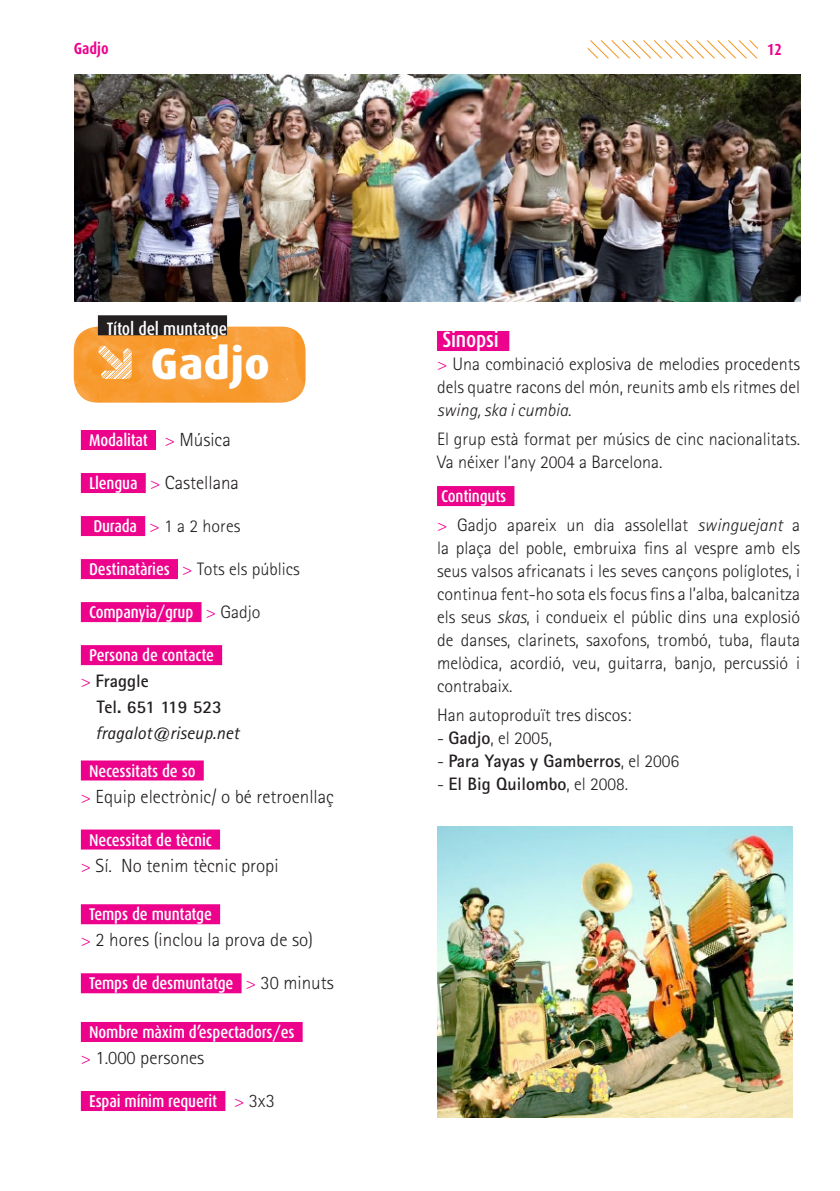
<style>
.page{position:relative;width:840px;height:1191px;background:#fff}
.page>*{position:absolute;margin:0;border:0;box-sizing:border-box;transform-origin:0 0}
.t1{font:800 44px "Dax";letter-spacing:.01em;color:#fff}
.t2{font:500 22px "Dax Condensed";letter-spacing:-.01em;color:#fff}
.t3{font:300 19px "Rotis Sans Serif";color:#231f20}
.t4{font:300 18px/23px "Rotis Sans Serif";color:#231f20;text-align:justify}
.t5{font:700 18px/26px "Rotis Sans Serif";color:#231f20}
.t6{font:italic 18px "Rotis Sans Serif";color:#231f20}
.t7{font:500 18px "Dax Condensed";letter-spacing:-.01em;color:#fff}
.t8{font:500 17px "Dax Condensed";letter-spacing:-.01em;color:#fff}
.t9{font:700 16px "Dax Condensed";color:#ed028c}
.s1{font-family:"Rotis Sans Serif";font-weight:300;font-size:18px;color:#ed028c}
.s2{font-family:"Rotis Sans Serif";font-weight:300;font-size:19px;color:#231f20}
.s3{font-family:"Dax Condensed";font-weight:500;font-size:17px;color:#fff}
.s4{font-size:18px;color:#ed028c}
.s5{color:#ed028c}
.s6{font-family:"Rotis Sans Serif";font-weight:300;font-size:18px;color:#231f20}
.s7{font-weight:300;color:#ed028c}
.s8{font-style:italic}
.s9{font-weight:700}
.s10{font-weight:300}
</style>
<div class="page">
<img style="left:74px;top:74px;width:725px;height:227px">
<img style="left:437px;top:827px;width:354px;height:290px">
<div style="left:81px;top:430px;width:75px;height:20px;background:#ed028c"></div>
<div style="left:81px;top:473px;width:65px;height:20px;background:#ed028c"></div>
<div style="left:81px;top:516px;width:64px;height:20px;background:#ed028c"></div>
<div style="left:81px;top:559px;width:97px;height:20px;background:#ed028c"></div>
<div style="left:81px;top:602px;width:120px;height:20px;background:#ed028c"></div>
<div style="left:81px;top:645px;width:141px;height:20px;background:#ed028c"></div>
<div style="left:81px;top:760px;width:123px;height:20px;background:#ed028c"></div>
<div style="left:81px;top:829px;width:139px;height:20px;background:#ed028c"></div>
<div style="left:81px;top:904px;width:139px;height:20px;background:#ed028c"></div>
<div style="left:81px;top:973px;width:160px;height:20px;background:#ed028c"></div>
<div style="left:81px;top:1022px;width:221px;height:20px;background:#ed028c"></div>
<div style="left:81px;top:1091px;width:144px;height:20px;background:#ed028c"></div>
<img style="left:74px;top:326px;width:231px;height:77px">
<div style="left:437px;top:331px;width:72px;height:20px;background:#ed028c"></div>
<div style="left:437px;top:486px;width:77px;height:20px;background:#ed028c"></div>
<svg style="left:98px;top:345px;width:34px;height:34px"></svg>
<svg style="left:587px;top:40px;width:170px;height:18px"></svg>
<div style="left:98px;top:315px;width:129px;height:20px;background:#231f20"></div>
<p class="t9" style="left:74px;top:40px;width:36px">Gadjo</p>
<p class="t9" style="left:766px;top:40px;width:16px">12</p>
<p class="t7" style="left:107px;top:319px;width:122px">Títol del muntatge</p>
<h1 class="t1" style="left:151px;top:338px;width:120px">Gadjo</h1>
<p class="t8" style="left:89px;top:431px;width:143px">Modalitat <span class="s1">&gt;</span> <span class="s2">Música</span></p>
<p class="t3" style="left:89px;top:472px;width:151px"><span class="s3">Llengua</span> <span class="s4">&gt;</span> Castellana</p>
<p class="t4" style="left:93px;top:514px;width:148px"><span class="s3">Durada</span> <span class="s5">&gt;</span> 1 a 2 hores</p>
<p class="t4" style="left:89px;top:557px;width:212px"><span class="s3">Destinatàries</span> <span class="s5">&gt;</span> Tots els públics</p>
<p class="t8" style="left:89px;top:603px;width:173px">Companyia/grup <span class="s1">&gt;</span> <span class="s6">Gadjo</span></p>
<p class="t8" style="left:89px;top:646px;width:126px">Persona de contacte</p>
<p class="t5" style="left:97px;top:667px;width:126px;text-indent:-16px"><span class="s7">&gt;</span> Fraggle<br>Tel. 651 119 523</p>
<p class="t6" style="left:95px;top:722px;width:145px">fragalot@riseup.net</p>
<p class="t8" style="left:89px;top:761px;width:108px">Necessitats de so</p>
<p class="t3" style="left:81px;top:785px;width:254px"><span class="s4">&gt;</span> Equip electrònic/ o bé retroenllaç</p>
<p class="t8" style="left:89px;top:830px;width:124px">Necessitat de tècnic</p>
<p class="t3" style="left:81px;top:854px;width:199px"><span class="s4">&gt;</span> Sí. No tenim tècnic propi</p>
<p class="t8" style="left:89px;top:905px;width:124px">Temps de muntatge</p>
<p class="t3" style="left:81px;top:929px;width:234px"><span class="s4">&gt;</span> 2 hores (inclou la prova de so)</p>
<p class="t8" style="left:89px;top:974px;width:246px">Temps de desmuntatge <span class="s1">&gt;</span> <span class="s2">30 minuts</span></p>
<p class="t8" style="left:89px;top:1022px;width:207px">Nombre màxim d’espectadors/es</p>
<p class="t3" style="left:81px;top:1046px;width:125px"><span class="s4">&gt;</span> 1.000 persones</p>
<p class="t8" style="left:89px;top:1091px;width:187px">Espai mínim requerit <span class="s1">&gt;</span> <span class="s2">3x3</span></p>
<p class="t2" style="left:442px;top:327px;width:58px">Sinopsi</p>
<p class="t4" style="left:437px;top:352px;width:364px"><span class="s5">&gt;</span> Una combinació explosiva de melodies procedents dels quatre racons del món, reunits amb els ritmes del <span class="s8">swing, ska i cumbia</span>.</p>
<p class="t4" style="left:437px;top:427px;width:364px">El grup està format per músics de cinc nacionalitats.<br>Va néixer l’any 2004 a Barcelona.</p>
<p class="t8" style="left:441px;top:487px;width:67px">Continguts</p>
<p class="t4" style="left:437px;top:513px;width:364px"><span class="s5">&gt;</span> Gadjo apareix un dia assolellat <span class="s8">swinguejant</span> a la plaça del poble, embruixa fins al vespre amb els seus valsos africanats i les seves cançons políglotes, i continua fent-ho sota els focus fins a l’alba, balcanitza els seus <span class="s8">skas</span>, i condueix el públic dins una explosió de danses, clarinets, saxofons, trombó, tuba, flauta melòdica, acordió, veu, guitarra, banjo, percussió i contrabaix.</p>
<p class="t4" style="left:437px;top:703px;width:196px">Han autoproduït tres discos:</p>
<p class="t4" style="left:437px;top:726px;width:116px">- <span class="s9">Gadjo</span>, el 2005,</p>
<p class="t5" style="left:437px;top:747px;width:243px"><span class="s10">-</span> Para Yayas y Gamberros<span class="s10">, el 2006</span></p>
<p class="t5" style="left:437px;top:770px;width:192px"><span class="s10">-</span> El Big Quilombo<span class="s10">, el 2008.</span></p>
</div>
